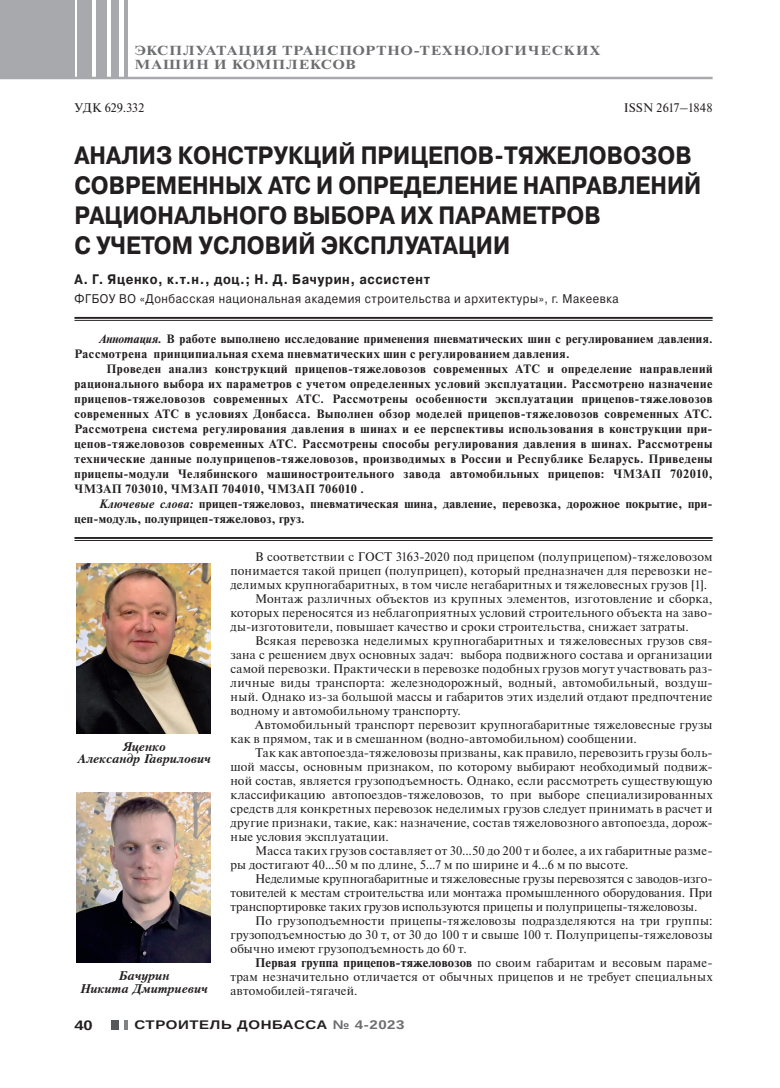
<style>
.page{position:relative;width:780px;height:1088px;background:#fff}
.page>*{position:absolute;margin:0;border:0;box-sizing:border-box;transform-origin:0 0}
.заг{font:700 25px/30px "Pragmatica C";color:#231f20;scale:.9 1}
.автор{font:700 13.75px "Pragmatica C";letter-spacing:.05em;color:#231f20;scale:.9 1}
.t1{font:700 13.75px "Arimo";color:#231f20;scale:1.2 1}
.t2{font:700 13.12px/14.1px "Newton";letter-spacing:.055em;color:#6c6d70;scale:1.2 1}
.набор{font:12.5px/14px "Newton";letter-spacing:.015em;color:#231f20;text-align:justify}
.организация{font:12.5px "Pragmatica C";letter-spacing:.05em;color:#231f20;scale:.9 1}
.подпись_автор{font:italic 700 12.5px/12.5px "Petersburg CTT";color:#231f20;text-align:center}
.t3{font:700 12.5px "Arimo";letter-spacing:.04em;color:#231f20;scale:1.2 1}
.удк{font:12.5px "Newton";color:#231f20}
.аннотация{font:700 12.12px/15px "Newton";letter-spacing:.035em;color:#231f20}
.ключ_слова{font:700 12.12px/15.1px "Newton";letter-spacing:.025em;color:#231f20}
.s1{font-style:italic}
.s2{font-weight:700}
.s3{color:#6c6d70}
</style>
<div class="page">
<div style="left:0;top:0;width:74px;height:78px;background:#a8a9ad"></div>
<div style="left:78px;top:0;width:14px;height:78px;background:#a8a9ad"></div>
<div style="left:96px;top:0;width:11px;height:78px;background:#a8a9ad"></div>
<div style="left:111px;top:0;width:7px;height:78px;background:#a8a9ad"></div>
<hr style="left:124px;top:0;width:3px;height:78px;background:#a8a9ad">
<div style="left:111px;top:1020px;width:7px;height:9px;background:#57585a"></div>
<svg style="left:124px;top:1020px;width:3px;height:9px"></svg>
<hr style="left:0;top:77px;width:712px;height:2px;background:#a8a9ad">
<hr style="left:74px;top:317px;width:638px;height:2px;background:#231f20">
<hr style="left:74px;top:320px;width:638px;height:1px;background:#231f20">
<hr style="left:74px;top:537px;width:638px;height:2px;background:#231f20">
<hr style="left:74px;top:540px;width:638px;height:1px;background:#231f20">
<img style="left:76px;top:563px;width:135px;height:170px">
<img style="left:76px;top:793px;width:135px;height:170px">
<p class="t2" style="left:134px;top:44px;width:389px">ЭКСПЛУАТАЦИЯ ТРАНСПОРТНО-ТЕХНОЛОГИЧЕСКИХ<br>МАШИН И КОМПЛЕКСОВ</p>
<p class="удк" style="left:74px;top:98px;width:71px">УДК 629.332</p>
<p class="заг" style="left:74px;top:141px;width:698px">АНАЛИЗ КОНСТРУКЦИЙ ПРИЦЕПОВ-ТЯЖЕЛОВОЗОВ СОВРЕМЕННЫХ АТС И ОПРЕДЕЛЕНИЕ НАПРАВЛЕНИЙ РАЦИОНАЛЬНОГО ВЫБОРА ИХ ПАРАМЕТРОВ<br>С УЧЕТОМ УСЛОВИЙ ЭКСПЛУАТАЦИИ</p>
<p class="автор" style="left:74px;top:272px;width:396px">А. Г. Яценко, к.т.н., доц.; Н. Д. Бачурин, ассистент</p>
<p class="организация" style="left:74px;top:291px;width:606px">ФГБОУ ВО «Донбасская национальная академия строительства и архитектуры», г. Макеевка</p>
<p class="аннотация" style="left:74px;top:331px;width:639px;text-indent:25px"><span class="s1">Аннотация.</span> В работе выполнено исследование применения пневматических шин с регулированием давления.<br>Рассмотрена принципиальная схема пневматических шин с регулированием давления.</p>
<p class="аннотация" style="left:74px;top:361px;width:639px;text-align:justify;text-indent:32px">Проведен анализ конструкций прицепов-тяжеловозов современных АТС и определение направлений рационального выбора их параметров с учетом определенных условий эксплуатации. Рассмотрено назначение прицепов-тяжеловозов современных АТС. Рассмотрены особенности эксплуатации прицепов-тяжеловозов современных АТС в условиях Донбасса. Выполнен обзор моделей прицепов-тяжеловозов современных АТС.<br>Рассмотрена система регулирования давления в шинах и ее перспективы использования в конструкции при&shy;цепов-тяжеловозов современных АТС. Рассмотрены способы регулирования давления в шинах. Рассмотрены технические данные полуприцепов-тяжеловозов, производимых в России и Республике Беларусь. Приведены прицепы-модули Челябинского машиностроительного завода автомобильных прицепов: ЧМЗАП 702010, ЧМЗАП 703010, ЧМЗАП 704010, ЧМЗАП 706010 .</p>
<p class="ключ_слова" style="left:74px;top:496px;width:639px;text-indent:25px"><span class="s1">Ключевые слова:</span> прицеп-тяжеловоз, пневматическая шина, давление, перевозка, дорожное покрытие, при&shy;цеп-модуль, полуприцеп-тяжеловоз, груз.</p>
<p class="набор" style="left:230px;top:550px;width:483px;text-indent:25px">В соответствии с ГОСТ 3163-2020 под прицепом (полуприцепом)-тяжеловозом понимается такой прицеп (полуприцеп), который предназначен для перевозки не&shy;делимых крупногабаритных, в том числе негабаритных и тяжеловесных грузов [1].</p>
<p class="набор" style="left:230px;top:592px;width:483px;text-indent:25px">Монтаж различных объектов из крупных элементов, изготовление и сборка, которых переносятся из неблагоприятных условий строительного объекта на заво&shy;ды-изготовители, повышает качество и сроки строительства, снижает затраты.</p>
<p class="набор" style="left:230px;top:633px;width:483px;text-indent:25px">Всякая перевозка неделимых крупногабаритных и тяжеловесных грузов свя&shy;зана с решением двух основных задач: выбора подвижного состава и организации самой перевозки. Практически в перевозке подобных грузов могут участвовать раз&shy;личные виды транспорта: железнодорожный, водный, автомобильный, воздуш&shy;ный. Однако из-за большой массы и габаритов этих изделий отдают предпочтение водному и автомобильному транспорту.</p>
<p class="набор" style="left:230px;top:717px;width:483px;text-indent:25px">Автомобильный транспорт перевозит крупногабаритные тяжеловесные грузы как в прямом, так и в смешанном (водно-автомобильном) сообщении.</p>
<p class="набор" style="left:230px;top:745px;width:483px;text-indent:25px">Так как автопоезда-тяжеловозы призваны, как правило, перевозить грузы боль&shy;шой массы, основным признаком, по которому выбирают необходимый подвиж&shy;ной состав, является грузоподъемность. Однако, если рассмотреть существующую классификацию автопоездов-тяжеловозов, то при выборе специализированных средств для конкретных перевозок неделимых грузов следует принимать в расчет и другие признаки, такие, как: назначение, состав тяжеловозного автопоезда, дорож&shy;ные условия эксплуатации.</p>
<p class="набор" style="left:230px;top:843px;width:483px;text-indent:25px">Масса таких грузов составляет от 30...50 до 200 т и более, а их габаритные разме&shy;ры достигают 40...50 м по длине, 5...7 м по ширине и 4...6 м по высоте.</p>
<p class="набор" style="left:230px;top:871px;width:483px;text-indent:25px">Неделимые крупногабаритные и тяжеловесные грузы перевозятся с заводов-изго&shy;товителей к местам строительства или монтажа промышленного оборудования. При транспортировке таких грузов используются прицепы и полуприцепы-тяжеловозы.</p>
<p class="набор" style="left:230px;top:913px;width:483px;text-indent:25px">По грузоподъемности прицепы-тяжеловозы подразделяются на три группы: грузоподъемностью до 30 т, от 30 до 100 т и свыше 100 т. Полуприцепы-тяжеловозы обычно имеют грузоподъемность до 60 т.</p>
<p class="набор" style="left:230px;top:955px;width:483px;line-height:14.4px;text-indent:25px"><span class="s2">Первая группа прицепов-тяжеловозов</span> по своим габаритам и весовым параме&shy;трам незначительно отличается от обычных прицепов и не требует специальных автомобилей-тягачей.</p>
<p class="удк" style="left:624px;top:98px;width:90px">ISSN 2617–1848</p>
<p class="подпись_автор" style="left:78px;top:740px;width:135px">Яценко<br>Александр Гаврилович</p>
<p class="подпись_автор" style="left:80px;top:969px;width:129px">Бачурин<br>Никита Дмитриевич</p>
<p class="t1" style="left:74px;top:1016px;width:17px">40</p>
<p class="t3" style="left:134px;top:1016px;width:226px">СТРОИТЕЛЬ ДОНБАССА <span class="s3">№ 4-2023</span></p>
</div>
